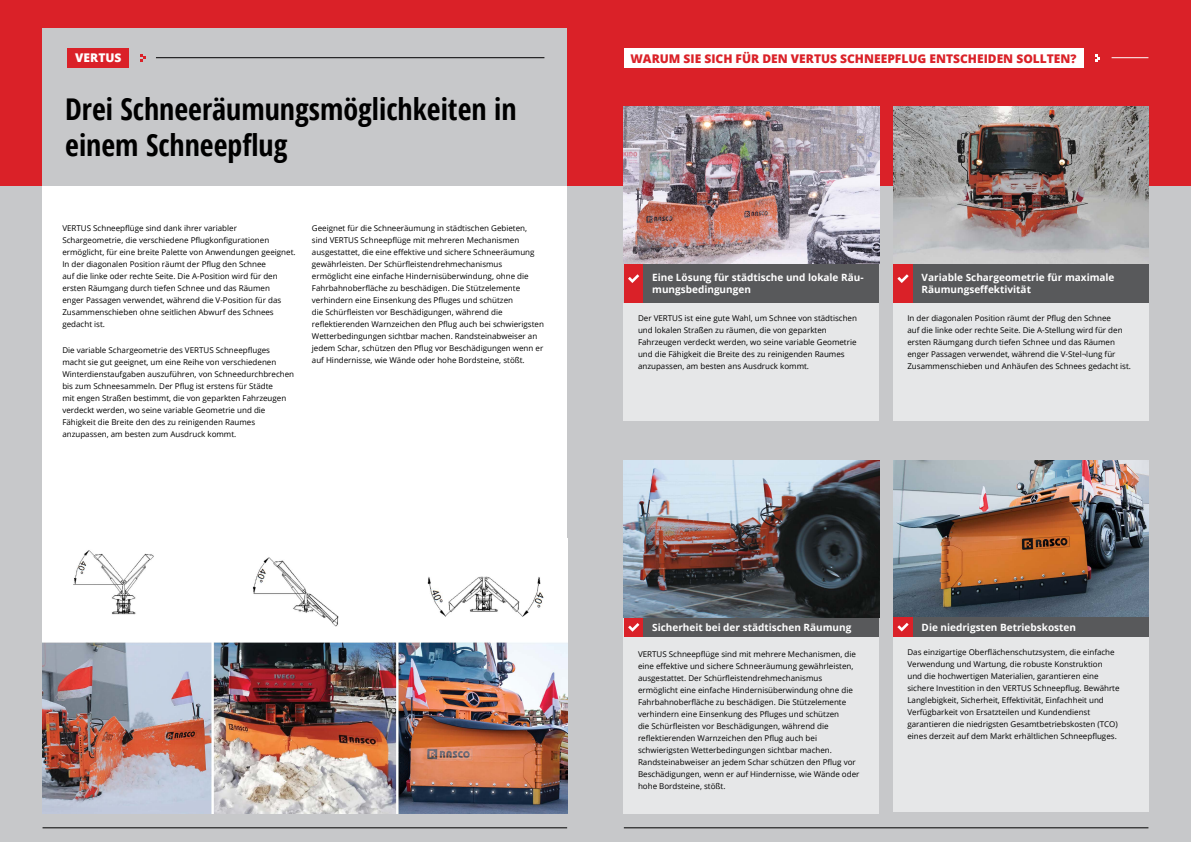
<style>
.page{position:relative;width:1191px;height:842px;background:#fff}
.page>*{position:absolute;margin:0;border:0;box-sizing:border-box;transform-origin:0 0}
.t1{font:700 condensed 30px/36px "Open Sans";color:#000}
.t2{font:800 12px "Open Sans";color:#da2128}
.t3{font:800 12px "Open Sans";color:#fff}
.t4{font:700 10px/12px "Open Sans";color:#fff}
.t5{font:8px/12px "Open Sans";color:#000}
</style>
<div class="page">
<div style="left:0;top:185px;width:1191px;height:657px;background:#c7c8ca"></div>
<div style="left:624px;top:617px;width:255px;height:197px;background:#e6e7e8"></div>
<div style="left:43px;top:185px;width:524px;height:629px;background:#fff"></div>
<div style="left:0;top:0;width:1191px;height:185px;background:#da2128"></div>
<div style="left:43px;top:28px;width:524px;height:157px;background:#c7c8ca"></div>
<hr style="left:156px;top:57px;width:388px;height:1px;background:#000">
<hr style="left:1111px;top:57px;width:37px;height:1px;background:#fff">
<hr style="left:43px;top:828px;width:524px;height:1px;background:#000">
<div style="left:624px;top:617px;width:19px;height:20px;background:#da2128"></div>
<svg style="left:628px;top:623px;width:11px;height:9px"></svg>
<div style="left:643px;top:617px;width:236px;height:20px;background:#58595b"></div>
<img style="left:624px;top:107px;width:255px;height:157px">
<img style="left:624px;top:460px;width:255px;height:157px">
<img style="left:893px;top:460px;width:255px;height:157px">
<img style="left:893px;top:107px;width:255px;height:144px">
<hr style="left:624px;top:828px;width:524px;height:1px;background:#000">
<img style="left:43px;top:550px;width:524px;height:264px">
<div style="left:624px;top:48px;width:459px;height:20px;background:#fff"></div>
<svg style="left:1095px;top:54px;width:5px;height:8px"></svg>
<div style="left:67px;top:48px;width:62px;height:20px;background:#da2128"></div>
<svg style="left:140px;top:54px;width:5px;height:8px"></svg>
<div style="left:893px;top:264px;width:20px;height:39px;background:#da2128"></div>
<div style="left:913px;top:264px;width:235px;height:39px;background:#58595b"></div>
<div style="left:893px;top:303px;width:255px;height:118px;background:#e6e7e8"></div>
<div style="left:624px;top:264px;width:19px;height:39px;background:#da2128"></div>
<div style="left:643px;top:264px;width:236px;height:39px;background:#58595b"></div>
<div style="left:624px;top:303px;width:255px;height:118px;background:#e6e7e8"></div>
<svg style="left:897px;top:274px;width:11px;height:9px"></svg>
<svg style="left:628px;top:274px;width:11px;height:9px"></svg>
<div style="left:893px;top:617px;width:20px;height:20px;background:#da2128"></div>
<div style="left:913px;top:617px;width:235px;height:20px;background:#58595b"></div>
<div style="left:893px;top:637px;width:255px;height:174px;background:#e6e7e8"></div>
<svg style="left:897px;top:623px;width:11px;height:9px"></svg>
<h2 class="t3" style="left:75px;top:49px;width:48px">VERTUS</h2>
<h2 class="t2" style="left:630px;top:49px;width:447px">WARUM SIE SICH FÜR DEN VERTUS SCHNEEPFLUG ENTSCHEIDEN SOLLTEN?</h2>
<h1 class="t1" style="left:65px;top:91px;width:453px">Drei Schneeräumungsmöglichkeiten in einem Schneepflug</h1>
<p class="t5" style="left:62px;top:222px;width:235px">VERTUS Schneepflüge sind dank ihrer variabler Schargeometrie, die verschiedene Pflugkonfigurationen ermöglicht, für eine breite Palette von Anwendungen geeignet.<br>In der diagonalen Position räumt der Pflug den Schnee<br>auf die linke oder rechte Seite. Die A-Position wird für den ersten Räumgang durch tiefen Schnee und das Räumen<br>enger Passagen verwendet, während die V-Position für das Zusammenschieben ohne seitlichen Abwurf des Schnees gedacht ist.</p>
<p class="t5" style="left:62px;top:344px;width:233px">Die variable Schargeometrie des VERTUS Schneepfluges macht sie gut geeignet, um eine Reihe von verschiedenen Winterdienstaufgaben auszuführen, von Schneedurchbrechen bis zum Schneesammeln. Der Pflug ist erstens für Städte<br>mit engen Straßen bestimmt, die von geparkten Fahrzeugen verdeckt werden, wo seine variable Geometrie und die Fähigkeit die Breite den des zu reinigenden Raumes anzupassen, am besten zum Ausdruck kommt.</p>
<p class="t5" style="left:312px;top:222px;width:234px">Geeignet für die Schneeräumung in städtischen Gebieten, sind VERTUS Schneepflüge mit mehreren Mechanismen ausgestattet, die eine effektive und sichere Schneeräumung gewährleisten. Der Schürfleistendrehmechanismus ermöglicht eine einfache Hindernisüberwindung, ohne die Fahrbahnoberfläche zu beschädigen. Die Stützelemente verhindern eine Einsenkung des Pfluges und schützen<br>die Schürfleisten vor Beschädigungen, während die reflektierenden Warnzeichen den Pflug auch bei schwierigsten Wetterbedingungen sichtbar machen. Randsteinabweiser an jedem Schar, schützen den Pflug vor Beschädigungen wenn er auf Hindernisse, wie Wände oder hohe Bordsteine, stößt.</p>
<p class="t4" style="left:652px;top:271px;width:213px">Eine Lösung für städtische und lokale Räu&shy;mungsbedingungen</p>
<p class="t5" style="left:638px;top:312px;width:220px">Der VERTUS ist eine gute Wahl, um Schnee von städtischen und lokalen Straßen zu räumen, die von geparkten Fahrzeugen verdeckt werden, wo seine variable Geometrie und die Fähigkeit die Breite des zu reinigenden Raumes anzupassen, am besten ans Ausdruck kommt.</p>
<p class="t4" style="left:921px;top:271px;width:194px">Variable Schargeometrie für maximale<br>Räumungseffektivität</p>
<p class="t5" style="left:907px;top:312px;width:225px">In der diagonalen Position räumt der Pflug den Schnee<br>auf die linke oder rechte Seite. Die A-Stellung wird für den ersten Räumgang durch tiefen Schnee und das Räumen enger Passagen verwendet, während die V-Stel¬lung für Zusammenschieben und Anhäufen des Schnees gedacht ist.</p>
<p class="t4" style="left:652px;top:621px;width:201px">Sicherheit bei der städtischen Räumung</p>
<p class="t5" style="left:638px;top:648px;width:223px">VERTUS Schneepflüge sind mit mehrere Mechanismen, die eine effektive und sichere Schneeräumung gewährleisten, ausgestattet. Der Schürfleistendrehmechanismus ermöglicht eine einfache Hindernisüberwindung ohne die Fahrbahnoberfläche zu beschädigen. Die Stützelemente verhindern eine Einsenkung des Pfluges und schützen<br>die Schürfleisten vor Beschädigungen, während die reflektierenden Warnzeichen den Pflug auch bei schwierigsten Wetterbedingungen sichtbar machen.<br>Randsteinabweiser an jedem Schar schützen den Pflug vor Beschädigungen, wenn er auf Hindernisse, wie Wände oder hohe Bordsteine, stößt.</p>
<p class="t4" style="left:921px;top:621px;width:156px">Die niedrigsten Betriebskosten</p>
<p class="t5" style="left:907px;top:645px;width:214px">Das einzigartige Oberflächenschutzsystem, die einfache Verwendung und Wartung, die robuste Konstruktion<br>und die hochwertigen Materialien, garantieren eine sichere Investition in den VERTUS Schneepflug. Bewährte Langlebigkeit, Sicherheit, Effektivität, Einfachheit und Verfügbarkeit von Ersatzteilen und Kundendienst garantieren die niedrigsten Gesamtbetriebskosten (TCO) eines derzeit auf dem Markt erhältlichen Schneepfluges.</p>
</div>
